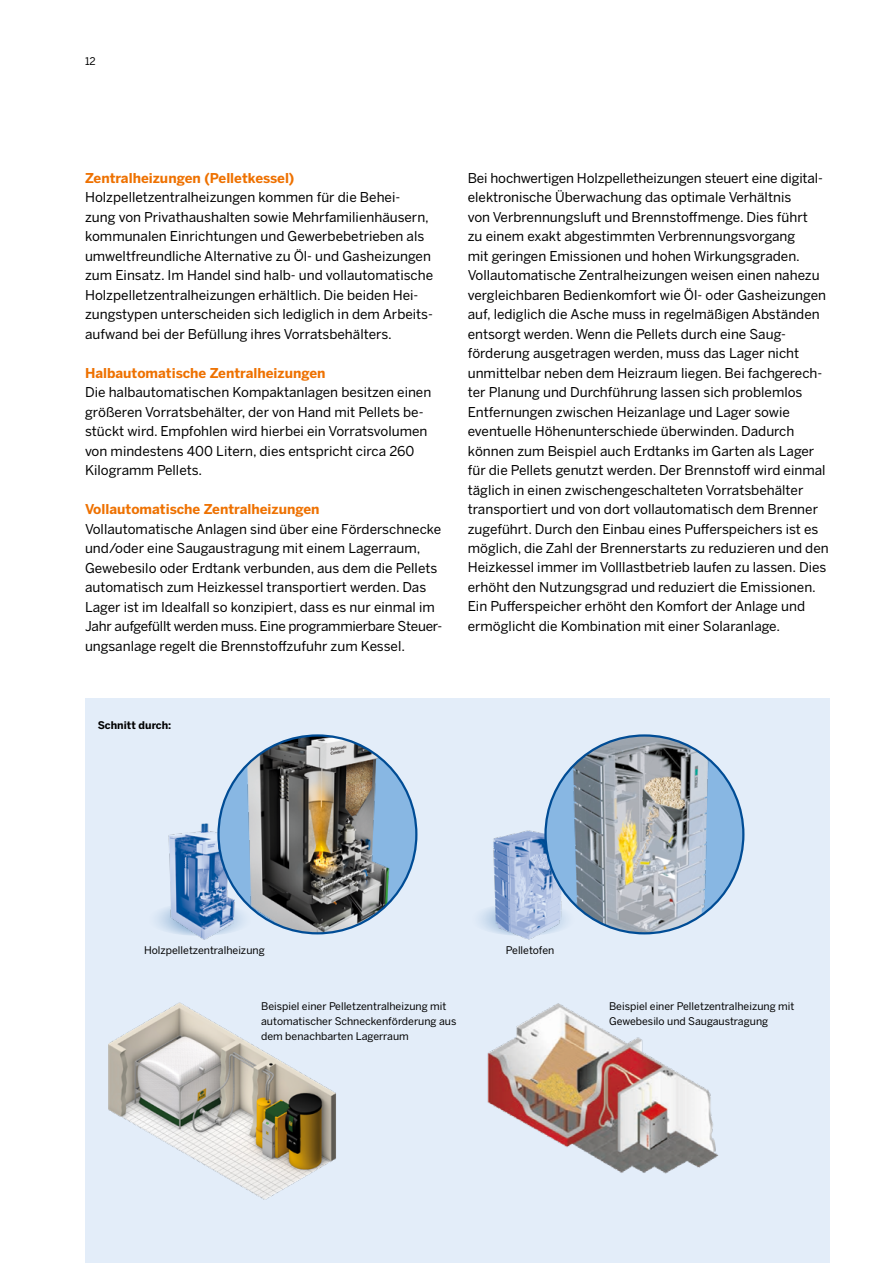
<style>
.page{position:relative;width:893px;height:1263px;background:#fff}
.page>*{position:absolute;margin:0;border:0;box-sizing:border-box;transform-origin:0 0}
.t1{font:13.5px/19.5px "Benton Sans";color:#000}
.t2{font:700 13.5px "Benton Sans";color:#ee7100}
.t3{font:10.5px/15px "Benton Sans";color:#000}
.t4{font:700 10.5px "Benton Sans";color:#000}
</style>
<div class="page">
<div style="left:85px;top:698px;width:744px;height:565px;background:#e3edf9"></div>
<img style="left:157px;top:823px;width:96px;height:117px">
<svg style="left:469px;top:903px;width:108px;height:33px"></svg>
<img style="left:489px;top:830px;width:76px;height:110px">
<img style="left:108px;top:1002px;width:228px;height:198px">
<img style="left:487px;top:1003px;width:232px;height:171px">
<img style="left:219px;top:735px;width:197px;height:198px;border-radius:99px">
<div style="left:545px;top:735px;width:198px;height:198px;background:#88b7e3;border-radius:50%"></div>
<img style="left:565px;top:735px;width:154px;height:198px">
<p class="t3" style="left:85px;top:54px;width:12px">12</p>
<p class="t2" style="left:85px;top:170px;width:211px">Zentralheizungen (Pelletkessel)</p>
<p class="t1" style="left:85px;top:187px;width:350px">Holzpelletzentralheizungen kommen für die Behei&shy;zung von Privathaushalten sowie Mehrfamilienhäusern, kommunalen Einrichtungen und Gewerbebetrieben als umweltfreundliche Alternative zu Öl- und Gasheizungen zum Einsatz. Im Handel sind halb- und vollautomatische Holzpelletzentralheizungen erhältlich. Die beiden Hei&shy;zungstypen unterscheiden sich lediglich in dem Arbeits&shy;aufwand bei der Befüllung ihres Vorratsbehälters.</p>
<p class="t2" style="left:85px;top:365px;width:242px">Halbautomatische Zentralheizungen</p>
<p class="t1" style="left:85px;top:382px;width:348px">Die halbautomatischen Kompaktanlagen besitzen einen größeren Vorratsbehälter, der von Hand mit Pellets be&shy;stückt wird. Empfohlen wird hierbei ein Vorratsvolumen von mindestens 400 Litern, dies entspricht circa 260<br>Kilogramm Pellets.</p>
<p class="t2" style="left:85px;top:501px;width:236px">Vollautomatische Zentralheizungen</p>
<p class="t1" style="left:85px;top:519px;width:359px">Vollautomatische Anlagen sind über eine Förderschnecke und/oder eine Saugaustragung mit einem Lagerraum, Gewebesilo oder Erdtank verbunden, aus dem die Pellets automatisch zum Heizkessel transportiert werden. Das Lager ist im Idealfall so konzipiert, dass es nur einmal im Jahr aufgefüllt werden muss. Eine programmierbare Steuer&shy;ungsanlage regelt die Brennstoffzufuhr zum Kessel.</p>
<p class="t1" style="left:468px;top:168px;width:362px">Bei hochwertigen Holzpelletheizungen steuert eine digital&shy;elektronische Überwachung das optimale Verhältnis<br>von Verbrennungsluft und Brennstoffmenge. Dies führt<br>zu einem exakt abgestimmten Verbrennungsvorgang<br>mit geringen Emissionen und hohen Wirkungsgraden.<br>Vollautomatische Zentralheizungen weisen einen nahezu vergleichbaren Bedienkomfort wie Öl- oder Gasheizungen auf, lediglich die Asche muss in regelmäßigen Abständen entsorgt werden. Wenn die Pellets durch eine Saug&shy;förderung ausgetragen werden, muss das Lager nicht unmittelbar neben dem Heizraum liegen. Bei fachgerech&shy;ter Planung und Durchführung lassen sich problemlos Entfernungen zwischen Heizanlage und Lager sowie eventuelle Höhenunterschiede überwinden. Dadurch können zum Beispiel auch Erdtanks im Garten als Lager für die Pellets genutzt werden. Der Brennstoff wird einmal täglich in einen zwischengeschalteten Vorratsbehälter transportiert und von dort vollautomatisch dem Brenner zugeführt. Durch den Einbau eines Pufferspeichers ist es möglich, die Zahl der Brennerstarts zu reduzieren und den Heizkessel immer im Volllastbetrieb laufen zu lassen. Dies erhöht den Nutzungsgrad und reduziert die Emissionen.<br>Ein Pufferspeicher erhöht den Komfort der Anlage und ermöglicht die Kombination mit einer Solaranlage.</p>
<p class="t4" style="left:98px;top:718px;width:75px">Schnitt durch:</p>
<p class="t3" style="left:144px;top:942px;width:122px">Holzpelletzentralheizung</p>
<p class="t3" style="left:506px;top:942px;width:50px">Pelletofen</p>
<p class="t3" style="left:261px;top:999px;width:197px">Beispiel einer Pelletzentralheizung mit automatischer Schneckenförderung aus dem benachbarten Lagerraum</p>
<p class="t3" style="left:609px;top:999px;width:187px">Beispiel einer Pelletzentralheizung mit<br>Gewebesilo und Saugaustragung</p>
</div>
